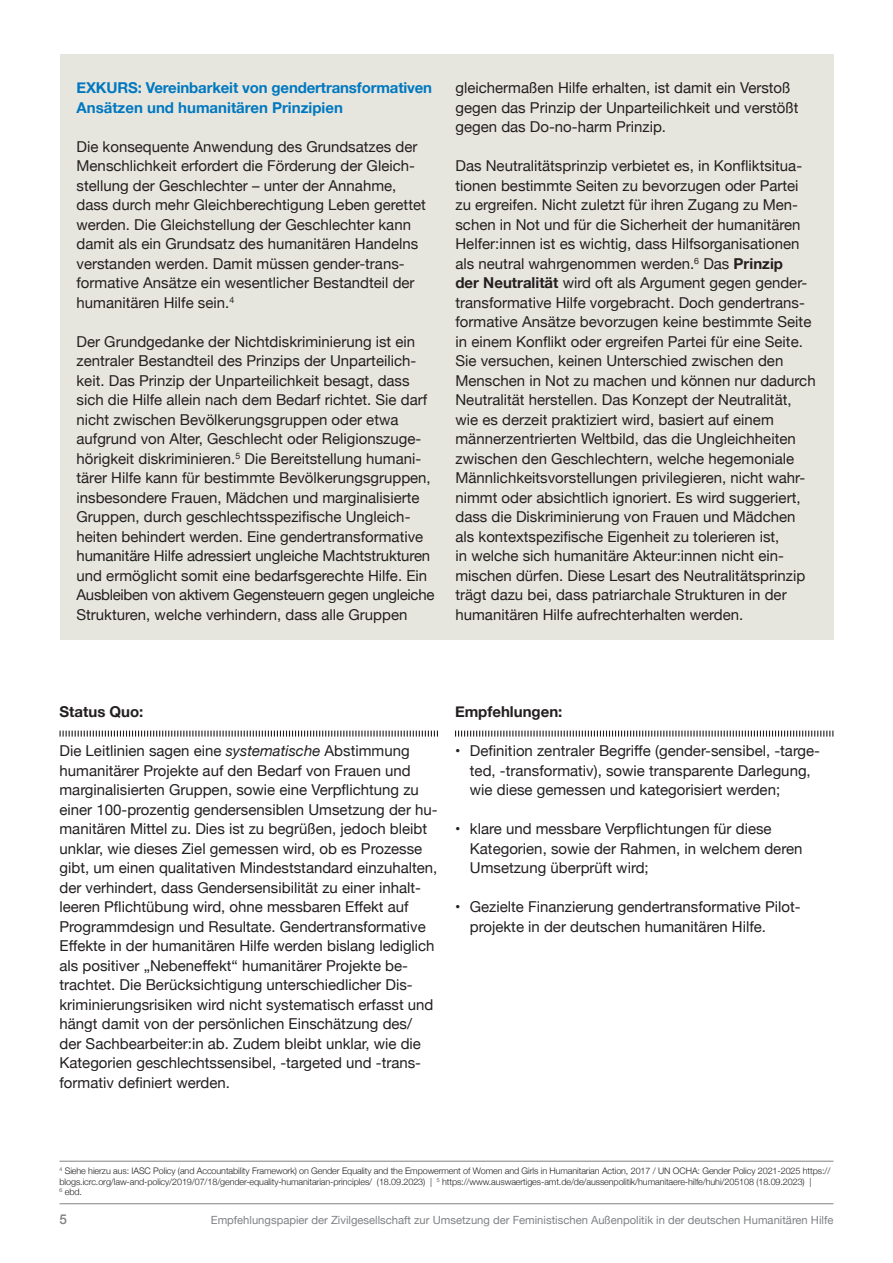
<style>
.page{position:relative;width:893px;height:1263px;background:#fff}
.page>*{position:absolute;margin:0;border:0;box-sizing:border-box;transform-origin:0 0}
.t1{font:15px/19.5px "Helvetica Neue";color:#231f20}
.t2{font:700 15px/19.5px "Helvetica Neue";letter-spacing:-.01em;color:#0078c0}
.t3{font:700 15px "Helvetica Neue";color:#231f20}
.t4{font:500 13.5px "Helvetica Neue";color:#808285}
.t5{font:11.25px "Helvetica Neue";color:#808285}
.t6{font:300 9px/10.5px "Helvetica Neue";letter-spacing:-.01em;color:#231f20}
.s1{font-weight:700}
.s2{font-style:italic}
</style>
<div class="page">
<hr style="left:60px;top:1203px;width:773px;height:1px;background:#808285">
<div style="left:60px;top:54px;width:773px;height:585px;background:#e7e6de"></div>
<svg style="left:60px;top:731px;width:378px;height:6px"></svg>
<svg style="left:455px;top:731px;width:378px;height:6px"></svg>
<hr style="left:60px;top:1161px;width:773px;height:1px;background:#808285">
<p class="t2" style="left:77px;top:78px;width:357px">EXKURS: Vereinbarkeit von gendertransformativen<br>Ansätzen und humanitären Prinzipien</p>
<p class="t1" style="left:77px;top:137px;width:351px">Die konsequente Anwendung des Grundsatzes der Menschlichkeit erfordert die Förderung der Gleich&shy;stellung der Geschlechter – unter der Annahme, dass durch mehr Gleichberechtigung Leben gerettet werden. Die Gleichstellung der Geschlechter kann damit als ein Grundsatz des humanitären Handelns verstanden werden. Damit müssen gender-trans&shy;formative Ansätze ein wesentlicher Bestandteil der humanitären Hilfe sein.<sup>4</sup></p>
<p class="t1" style="left:77px;top:332px;width:359px">Der Grundgedanke der Nichtdiskriminierung ist ein zentraler Bestandteil des Prinzips der Unparteilich&shy;keit. Das Prinzip der Unparteilichkeit besagt, dass sich die Hilfe allein nach dem Bedarf richtet. Sie darf nicht zwischen Bevölkerungsgruppen oder etwa aufgrund von Alter, Geschlecht oder Religionszuge&shy;hörigkeit diskriminieren.<sup>5</sup> Die Bereitstellung humani&shy;tärer Hilfe kann für bestimmte Bevölkerungsgruppen, insbesondere Frauen, Mädchen und marginalisierte Gruppen, durch geschlechtsspezifische Ungleich&shy;heiten behindert werden. Eine gendertransformative humanitäre Hilfe adressiert ungleiche Machtstrukturen und ermöglicht somit eine bedarfsgerechte Hilfe. Ein Ausbleiben von aktivem Gegensteuern gegen ungleiche Strukturen, welche verhindern, dass alle Gruppen</p>
<p class="t1" style="left:455px;top:79px;width:345px">gleichermaßen Hilfe erhalten, ist damit ein Verstoß gegen das Prinzip der Unparteilichkeit und verstößt gegen das Do-no-harm Prinzip.</p>
<p class="t1" style="left:455px;top:157px;width:362px">Das Neutralitätsprinzip verbietet es, in Konfliktsitua&shy;tionen bestimmte Seiten zu bevorzugen oder Partei zu ergreifen. Nicht zuletzt für ihren Zugang zu Men&shy;schen in Not und für die Sicherheit der humanitären Helfer:innen ist es wichtig, dass Hilfsorganisationen als neutral wahrgenommen werden.<sup>6</sup> Das <span class="s1">Prinzip<br>der Neutralität</span> wird oft als Argument gegen gender&shy;transformative Hilfe vorgebracht. Doch gendertrans&shy;formative Ansätze bevorzugen keine bestimmte Seite in einem Konflikt oder ergreifen Partei für eine Seite.<br>Sie versuchen, keinen Unterschied zwischen den Menschen in Not zu machen und können nur dadurch Neutralität herstellen. Das Konzept der Neutralität, wie es derzeit praktiziert wird, basiert auf einem männerzentrierten Weltbild, das die Ungleichheiten zwischen den Geschlechtern, welche hegemoniale Männlichkeitsvorstellungen privilegieren, nicht wahr&shy;nimmt oder absichtlich ignoriert. Es wird suggeriert, dass die Diskriminierung von Frauen und Mädchen als kontextspezifische Eigenheit zu tolerieren ist,<br>in welche sich humanitäre Akteur:innen nicht ein&shy;mischen dürfen. Diese Lesart des Neutralitätsprinzip trägt dazu bei, dass patriarchale Strukturen in der humanitären Hilfe aufrechterhalten werden.</p>
<p class="t3" style="left:60px;top:700px;width:85px">Status Quo:</p>
<p class="t1" style="left:60px;top:742px;width:380px">Die Leitlinien sagen eine <span class="s2">systematische</span> Abstimmung humanitärer Projekte auf den Bedarf von Frauen und marginalisierten Gruppen, sowie eine Verpflichtung zu einer 100-prozentig gendersensiblen Umsetzung der hu&shy;manitären Mittel zu. Dies ist zu begrüßen, jedoch bleibt unklar, wie dieses Ziel gemessen wird, ob es Prozesse gibt, um einen qualitativen Mindeststandard einzuhalten, der verhindert, dass Gendersensibilität zu einer inhalt&shy;leeren Pflichtübung wird, ohne messbaren Effekt auf Programmdesign und Resultate. Gendertransformative Effekte in der humanitären Hilfe werden bislang lediglich als positiver „Nebeneffekt“ humanitärer Projekte be&shy;trachtet. Die Berücksichtigung unterschiedlicher Dis&shy;kriminierungsrisiken wird nicht systematisch erfasst und hängt damit von der persönlichen Einschätzung des/ der Sachbearbeiter:in ab. Zudem bleibt unklar, wie die Kategorien geschlechtssensibel, -targeted und -trans&shy;formativ definiert werden.</p>
<p class="t3" style="left:455px;top:700px;width:109px">Empfehlungen:</p>
<p class="t1" style="left:470px;top:742px;width:352px;text-indent:-15px">• Definition zentraler Begriffe (gender-sensibel, -targe&shy;ted, -transformativ), sowie transparente Darlegung, wie diese gemessen und kategorisiert werden;</p>
<p class="t1" style="left:470px;top:820px;width:334px;text-indent:-15px">• klare und messbare Verpflichtungen für diese<br>Kategorien, sowie der Rahmen, in welchem deren<br>Umsetzung überprüft wird;</p>
<p class="t1" style="left:470px;top:898px;width:331px;text-indent:-15px">• Gezielte Finanzierung gendertransformative Pilot&shy;projekte in der deutschen humanitären Hilfe.</p>
<p class="t6" style="left:60px;top:1165px;width:772px"><sup>4</sup> Siehe hierzu aus: IASC Policy (and Accountability Framework) on Gender Equality and the Empowerment of Women and Girls in Humanitarian Action, 2017 / UN OCHA: Gender Policy 2021-2025 https:// blogs.icrc.org/law-and-policy/2019/07/18/gender-equality-humanitarian-principles/ (18.09.2023) | <sup>5</sup> https://www.auswaertiges-amt.de/de/aussenpolitik/humanitaere-hilfe/huhi/205108 (18.09.2023) |<br><sup>6</sup> ebd.</p>
<p class="t4" style="left:60px;top:1208px;width:9px">5</p>
<p class="t5" style="left:211px;top:1212px;width:624px">Empfehlungspapier der Zivilgesellschaft zur Umsetzung der Feministischen Außenpolitik in der deutschen Humanitären Hilfe</p>
</div>
